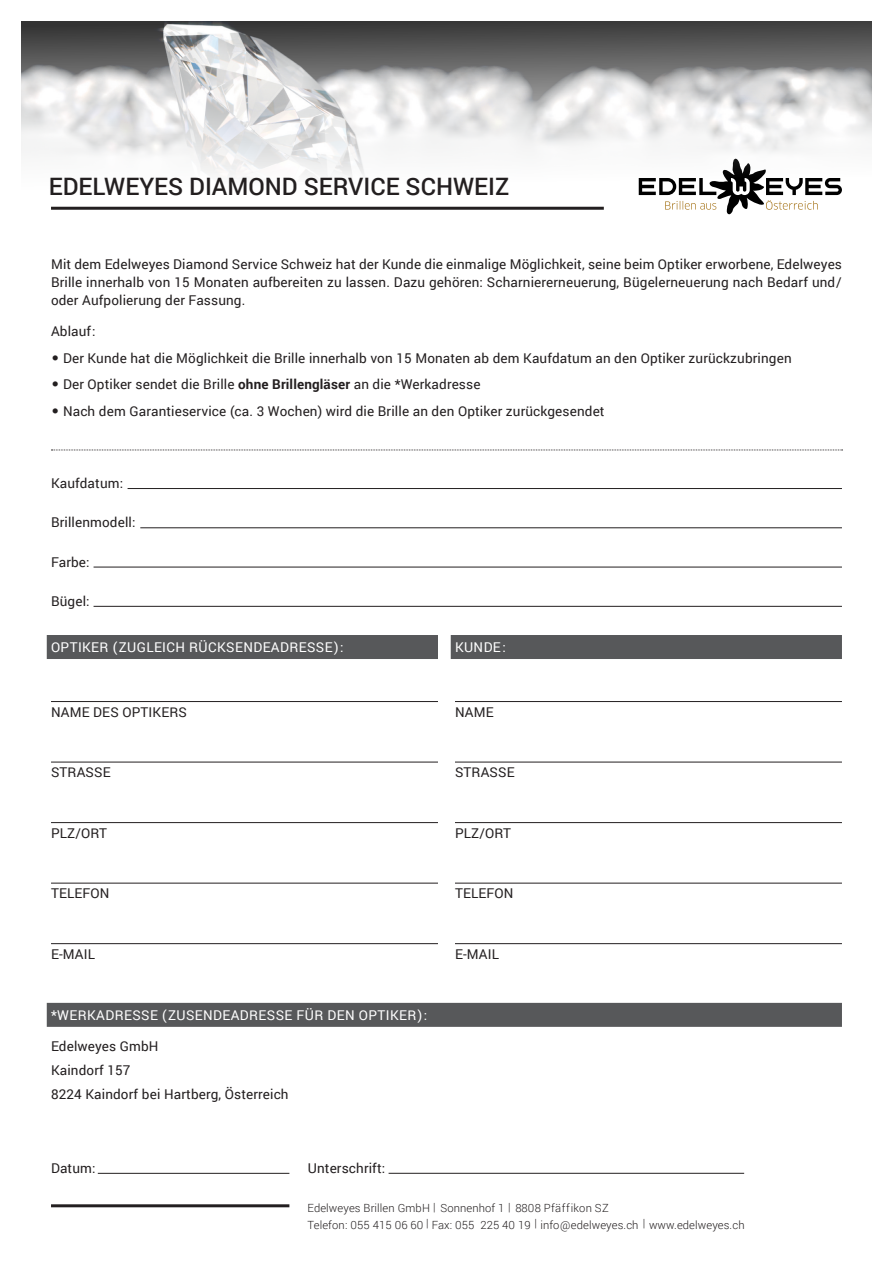
<style>
.page{position:relative;width:893px;height:1263px;background:#fff}
.page>*{position:absolute;margin:0;border:0;box-sizing:border-box;transform-origin:0 0}
.t1{font:500 24px "Roboto";color:#231f20}
.t2{font:13.5px/24.5px "Roboto";letter-spacing:.01em;color:#231f20}
.t3{font:13.5px "Roboto";letter-spacing:.03em;color:#fff}
.t4{font:300 11.25px/16.5px "Roboto";letter-spacing:.01em;color:#231f20}
.s1{font-family:"Futura Std";font-weight:300}
.s2{font-weight:700}
</style>
<div class="page">
<img style="left:21px;top:21px;width:851px;height:194px">
<hr style="left:51px;top:207px;width:553px;height:3px;background:#231f20">
<hr style="left:128px;top:488px;width:714px;height:1px;background:#231f20">
<hr style="left:140px;top:527px;width:702px;height:1px;background:#231f20">
<hr style="left:94px;top:567px;width:748px;height:1px;background:#231f20">
<hr style="left:94px;top:606px;width:748px;height:1px;background:#231f20">
<hr style="left:98px;top:1173px;width:191px;height:1px;background:#231f20">
<div style="left:47px;top:635px;width:391px;height:24px;background:#57585a"></div>
<hr style="left:51px;top:701px;width:387px;height:1px;background:#231f20">
<hr style="left:51px;top:762px;width:387px;height:1px;background:#231f20">
<hr style="left:51px;top:822px;width:387px;height:1px;background:#231f20">
<hr style="left:51px;top:883px;width:387px;height:1px;background:#231f20">
<hr style="left:51px;top:943px;width:387px;height:1px;background:#231f20">
<div style="left:451px;top:635px;width:391px;height:24px;background:#57585a"></div>
<hr style="left:455px;top:701px;width:387px;height:1px;background:#231f20">
<hr style="left:455px;top:762px;width:387px;height:1px;background:#231f20">
<hr style="left:455px;top:822px;width:387px;height:1px;background:#231f20">
<hr style="left:455px;top:883px;width:387px;height:1px;background:#231f20">
<hr style="left:455px;top:943px;width:387px;height:1px;background:#231f20">
<div style="left:47px;top:1003px;width:795px;height:24px;background:#57585a"></div>
<svg style="left:51px;top:450px;width:792px;height:1px"></svg>
<hr style="left:51px;top:1204px;width:238px;height:3px;background:#231f20">
<hr style="left:389px;top:1173px;width:355px;height:1px;background:#231f20">
<h1 class="t1" style="left:49px;top:170px;width:462px">EDELWEYES DIAMOND SERVICE SCHWEIZ</h1>
<p class="t2" style="left:51px;top:255px;width:792px;line-height:18px;text-align:justify">Mit dem Edelweyes Diamond Service Schweiz hat der Kunde die einmalige Möglichkeit, seine beim Optiker erworbene, Edelweyes Brille innerhalb von 15 Monaten aufbereiten zu lassen. Dazu gehören: Scharniererneuerung, Bügelerneuerung nach Bedarf und/ oder Aufpolierung der Fassung.</p>
<p class="t2" style="left:51px;top:318px;width:46px">Ablauf:</p>
<p class="t2" style="left:51px;top:345px;width:742px"><span class="s1">•</span> Der Kunde hat die Möglichkeit die Brille innerhalb von 15 Monaten ab dem Kaufdatum an den Optiker zurückzubringen</p>
<p class="t2" style="left:51px;top:371px;width:431px"><span class="s1">•</span> Der Optiker sendet die Brille <span class="s2">ohne Brillengläser</span> an die *Werkadresse</p>
<p class="t2" style="left:51px;top:398px;width:555px"><span class="s1">•</span> Nach dem Garantieservice (ca. 3 Wochen) wird die Brille an den Optiker zurückgesendet</p>
<p class="t2" style="left:51px;top:471px;width:74px">Kaufdatum:</p>
<p class="t2" style="left:51px;top:510px;width:86px">Brillenmodell:</p>
<p class="t2" style="left:51px;top:549px;width:40px">Farbe:</p>
<p class="t2" style="left:51px;top:588px;width:40px">Bügel:</p>
<p class="t3" style="left:51px;top:638px;width:294px">OPTIKER (ZUGLEICH RÜCKSENDEADRESSE):</p>
<p class="t2" style="left:51px;top:699px;width:137px">NAME DES OPTIKERS</p>
<p class="t2" style="left:51px;top:760px;width:61px">STRASSE</p>
<p class="t2" style="left:51px;top:820px;width:58px">PLZ/ORT</p>
<p class="t2" style="left:51px;top:881px;width:60px">TELEFON</p>
<p class="t2" style="left:51px;top:941px;width:46px">E-MAIL</p>
<p class="t3" style="left:51px;top:1005px;width:378px">*WERKADRESSE (ZUSENDEADRESSE FÜR DEN OPTIKER):</p>
<p class="t2" style="left:51px;top:1033px;width:239px">Edelweyes GmbH<br>Kaindorf 157<br>8224 Kaindorf bei Hartberg, Österreich</p>
<p class="t2" style="left:51px;top:1155px;width:46px">Datum:</p>
<p class="t2" style="left:308px;top:1155px;width:79px">Unterschrift:</p>
<p class="t3" style="left:455px;top:638px;width:52px">KUNDE:</p>
<p class="t2" style="left:455px;top:699px;width:40px">NAME</p>
<p class="t2" style="left:455px;top:760px;width:61px">STRASSE</p>
<p class="t2" style="left:455px;top:820px;width:58px">PLZ/ORT</p>
<p class="t2" style="left:455px;top:881px;width:60px">TELEFON</p>
<p class="t2" style="left:455px;top:941px;width:46px">E-MAIL</p>
<p class="t4" style="left:308px;top:1199px;width:439px">Edelweyes Brillen GmbH | Sonnenhof 1 | 8808 Pfäffikon SZ<br>Telefon: 055 415 06 60 | Fax: 055 225 40 19 | info@edelweyes.ch | www.edelweyes.ch</p>
</div>
